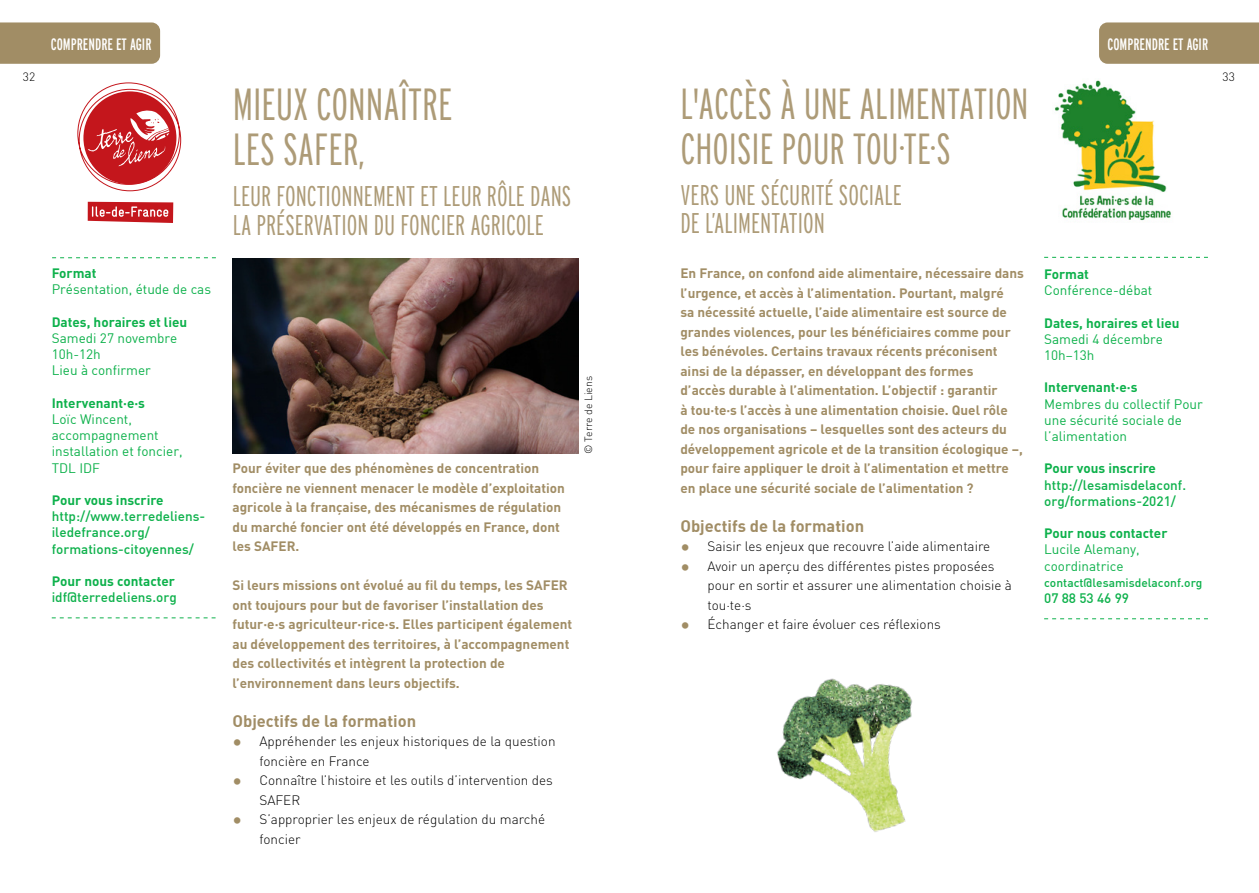
<style>
.page{position:relative;width:1259px;height:893px;background:#fff}
.page>*{position:absolute;margin:0;border:0;box-sizing:border-box;transform-origin:0 0}
.t1{font:300 extra-condensed 45px/45px "Interstate";color:#ad9b77}
.t2{font:300 extra-condensed 43.5px/45px "Interstate";color:#ad9b77}
.t3{font:300 extra-condensed 28.5px/28.5px "Interstate";color:#ad9b77}
.t4{font:16.5px "DIN Bold";color:#a18d65}
.t5{font:extra-condensed 16.5px "Interstate";color:#fff}
.t6{font:700 13.5px/19.5px "DINOT";color:#a18d65}
.t7{font:300 13.5px/19.5px "DINOT";color:#000}
.t8{font:13.5px/16.2px "DIN";color:#0db14b}
.t9{font:700 13.5px "DINOT";color:#0db14b}
.t10{font:500 13.5px/16.2px "DIN";color:#0db14b}
.t11{font:500 12px "DIN";color:#0db14b}
.t12{font:300 12px "DINOT";color:#000}
.t13{font:300 10.5px "DINOT";color:#000}
.s1{font-family:"DIN Bold";font-weight:400;font-size:19.5px;color:#a18d65}
</style>
<div class="page">
<div style="left:0;top:22px;width:160px;height:42px;background:#a18d65"></div>
<div style="left:1099px;top:22px;width:160px;height:42px;background:#a18d65"></div>
<svg style="left:52px;top:257px;width:164px;height:1px"></svg>
<svg style="left:77px;top:83px;width:104px;height:108px"></svg>
<svg style="left:88px;top:202px;width:85px;height:21px;background:#cf4449"></svg>
<svg style="left:52px;top:617px;width:163px;height:1px"></svg>
<svg style="left:1044px;top:618px;width:164px;height:1px"></svg>
<svg style="left:1044px;top:257px;width:164px;height:1px"></svg>
<img style="left:777px;top:678px;width:136px;height:154px">
<img style="left:1054px;top:80px;width:117px;height:141px">
<img style="left:233px;top:259px;width:345px;height:195px">
<p class="t5" style="left:51px;top:35px;width:102px">COMPRENDRE ET AGIR</p>
<p class="t5" style="left:1107px;top:35px;width:102px">COMPRENDRE ET AGIR</p>
<p class="t12" style="left:23px;top:69px;width:14px">32</p>
<p class="t12" style="left:1222px;top:69px;width:14px">33</p>
<h2 class="t2" style="left:680px;top:80px;width:350px">L'ACCÈS À UNE ALIMENTATION<br>CHOISIE POUR TOU·TE·S</h2>
<h3 class="t3" style="left:680px;top:180px;width:223px">VERS UNE SÉCURITÉ SOCIALE<br>DE L’ALIMENTATION</h3>
<p class="t6" style="left:680px;top:263px;width:345px">En France, on confond aide alimentaire, nécessaire dans l’urgence, et accès à l’alimentation. Pourtant, malgré<br>sa nécessité actuelle, l’aide alimentaire est source de grandes violences, pour les bénéficiaires comme pour les bénévoles. Certains travaux récents préconisent ainsi de la dépasser, en développant des formes<br>d’accès durable à l’alimentation. L’objectif : garantir<br>à tou·te·s l’accès à une alimentation choisie. Quel rôle de nos organisations − lesquelles sont des acteurs du développement agricole et de la transition écologique −, pour faire appliquer le droit à l’alimentation et mettre en place une sécurité sociale de l’alimentation ?</p>
<p class="t4" style="left:680px;top:515px;width:185px">Objectifs de la formation</p>
<p class="t7" style="left:680px;top:537px;width:311px"><span class="s1">•</span> Saisir les enjeux que recouvre l’aide alimentaire</p>
<p class="t7" style="left:707px;top:556px;width:306px;text-indent:-27px"><span class="s1">•</span> Avoir un aperçu des différentes pistes proposées pour en sortir et assurer une alimentation choisie à tou·te·s</p>
<p class="t7" style="left:680px;top:615px;width:262px"><span class="s1">•</span> Échanger et faire évoluer ces réflexions</p>
<h1 class="t1" style="left:233px;top:81px;width:221px">MIEUX CONNAÎTRE<br>LES SAFER,</h1>
<h3 class="t3" style="left:233px;top:182px;width:340px">LEUR FONCTIONNEMENT ET LEUR RÔLE DANS<br>LA PRÉSERVATION DU FONCIER AGRICOLE</h3>
<p class="t9" style="left:52px;top:264px;width:46px">Format</p>
<p class="t8" style="left:52px;top:281px;width:161px">Présentation, étude de cas</p>
<p class="t9" style="left:52px;top:313px;width:137px">Dates, horaires et lieu</p>
<p class="t8" style="left:52px;top:330px;width:127px">Samedi 27 novembre<br>10h-12h<br>Lieu à confirmer</p>
<p class="t9" style="left:52px;top:394px;width:95px">Intervenant·e·s</p>
<p class="t8" style="left:52px;top:411px;width:132px">Loïc Wincent, accompagnement installation et foncier,<br>TDL IDF</p>
<p class="t9" style="left:52px;top:491px;width:113px">Pour vous inscrire</p>
<p class="t10" style="left:52px;top:508px;width:155px">http://www.terredeliens&shy;iledefrance.org/ formations-citoyennes/</p>
<p class="t9" style="left:52px;top:572px;width:125px">Pour nous contacter</p>
<p class="t10" style="left:52px;top:589px;width:126px">idf@terredeliens.org</p>
<p class="t9" style="left:1044px;top:265px;width:46px">Format</p>
<p class="t8" style="left:1044px;top:282px;width:110px">Conférence-débat</p>
<p class="t9" style="left:1044px;top:314px;width:137px">Dates, horaires et lieu</p>
<p class="t8" style="left:1044px;top:331px;width:120px">Samedi 4 décembre<br>10h–13h</p>
<p class="t9" style="left:1044px;top:379px;width:95px">Intervenant·e·s</p>
<p class="t8" style="left:1044px;top:395px;width:160px">Membres du collectif Pour une sécurité sociale de l’alimentation</p>
<p class="t9" style="left:1044px;top:460px;width:113px">Pour vous inscrire</p>
<p class="t10" style="left:1044px;top:476px;width:143px">http://lesamisdelaconf. org/formations-2021/</p>
<p class="t9" style="left:1044px;top:525px;width:125px">Pour nous contacter</p>
<p class="t8" style="left:1044px;top:541px;width:97px">Lucile Alemany, coordinatrice</p>
<p class="t11" style="left:1044px;top:575px;width:160px">contact@lesamisdelaconf.org</p>
<p class="t10" style="left:1044px;top:590px;width:86px">07 88 53 46 99</p>
<p class="t13" style="left:582px;top:454px;width:79px;rotate:-90deg">© Terre de Liens</p>
<p class="t6" style="left:232px;top:458px;width:334px">Pour éviter que des phénomènes de concentration foncière ne viennent menacer le modèle d’exploitation agricole à la française, des mécanismes de régulation du marché foncier ont été développés en France, dont les SAFER.</p>
<p class="t6" style="left:232px;top:575px;width:341px">Si leurs missions ont évolué au fil du temps, les SAFER ont toujours pour but de favoriser l’installation des futur·e·s agriculteur·rice·s. Elles participent également au développement des territoires, à l’accompagnement des collectivités et intègrent la protection de l’environnement dans leurs objectifs.</p>
<p class="t4" style="left:232px;top:710px;width:185px">Objectifs de la formation</p>
<p class="t7" style="left:259px;top:732px;width:298px;text-indent:-27px"><span class="s1">•</span> Appréhender les enjeux historiques de la question foncière en France</p>
<p class="t7" style="left:259px;top:771px;width:295px;text-indent:-27px"><span class="s1">•</span> Connaître l’histoire et les outils d’intervention des<br>SAFER</p>
<p class="t7" style="left:259px;top:810px;width:287px;text-indent:-27px"><span class="s1">•</span> S’approprier les enjeux de régulation du marché foncier</p>
</div>
